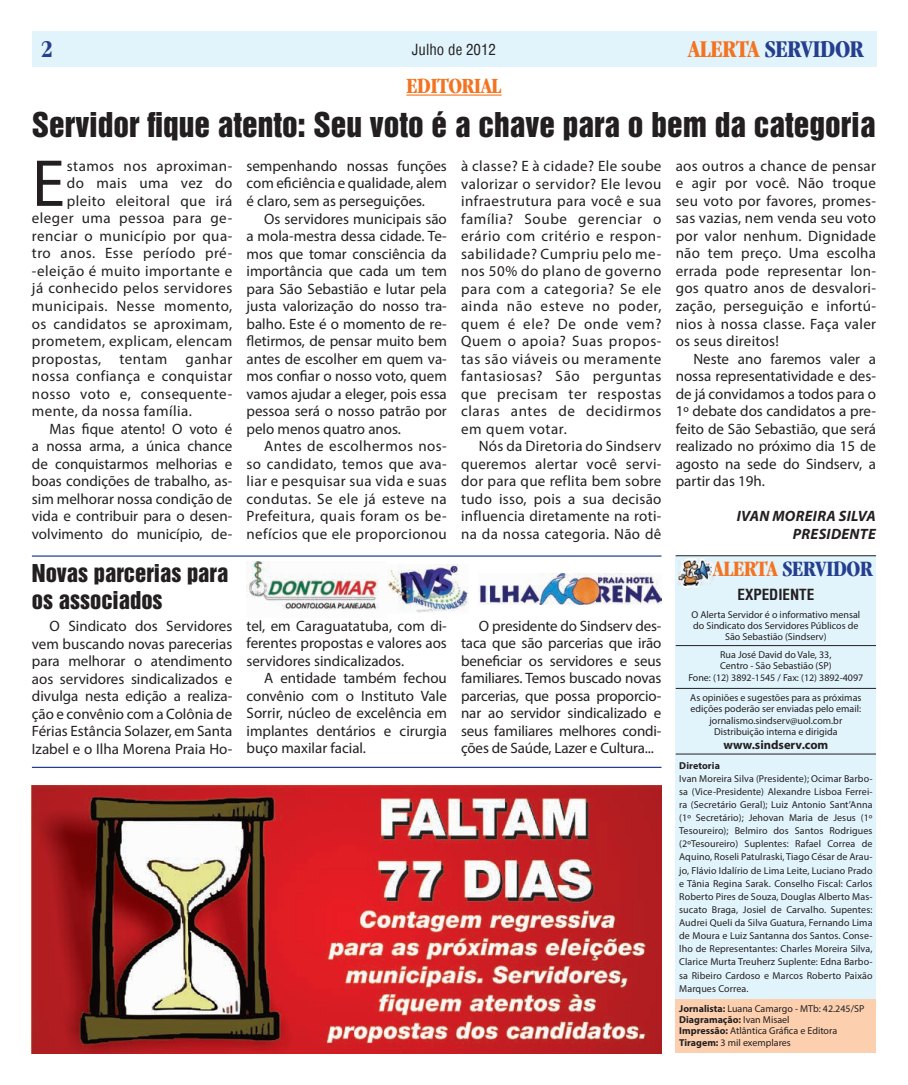
<style>
.page{position:relative;width:908px;height:1085px;background:#fff}
.page>*{position:absolute;margin:0;border:0;box-sizing:border-box;transform-origin:0 0}
.t1{font:66.88px "Myriad Pro";color:#231f20}
.t2{font:31.25px "Helvetica Inserat";color:#231f20}
.t3{font:700 condensed 25px "Garamond LT";letter-spacing:-.02em;color:#253f8e}
.t4{font:700 condensed 22.75px "Garamond LT";letter-spacing:-.02em;color:#253f8e}
.t5{font:22.5px/27px "Helvetica Inserat";color:#231f20}
.t6{font:700 condensed 22.5px "Garamond LT";letter-spacing:-.02em;color:#f47321}
.t7{font:15px/17.5px "Myriad Pro";letter-spacing:.015em;color:#231f20;text-align:justify}
.t8{font:italic 700 15px/17.5px "Myriad Pro";letter-spacing:.02em;color:#231f20;text-align:right}
.t9{font:condensed 15px "Helvetica";color:#231f20}
.t10{font:700 condensed 15px "Helvetica";color:#231f20}
.t11{font:700 12.5px "Myriad Pro";color:#231f20}
.t12{font:10px/13.1px "Myriad Pro";color:#231f20;text-align:center}
.t13{font:700 10px "Myriad Pro";letter-spacing:.01em;color:#231f20}
.s1{color:#f47321}
.s2{font-weight:700}
</style>
<div class="page">
<div style="left:32px;top:31px;width:843px;height:35px;background:#e1f4fc"></div>
<div style="left:675px;top:555px;width:200px;height:444px;background:#e1f4fc"></div>
<div style="left:675px;top:999px;width:200px;height:53px;background:#fcd0af"></div>
<hr style="left:675px;top:645px;width:200px;height:1px;background:#231f20">
<hr style="left:675px;top:555px;width:200px;height:1px;background:#231f20">
<hr style="left:675px;top:688px;width:200px;height:1px;background:#231f20">
<hr style="left:675px;top:753px;width:200px;height:1px;background:#231f20">
<hr style="left:32px;top:555px;width:629px;height:1px;background:#253f8e">
<hr style="left:32px;top:766px;width:629px;height:1px;background:#253f8e">
<hr style="left:406px;top:94px;width:95px;height:2px;background:#f47321">
<img style="left:683px;top:558px;width:22px;height:30px">
<img style="left:677px;top:560px;width:37px;height:26px">
<img style="left:711px;top:561px;width:3px;height:15px">
<img style="left:32px;top:785px;width:629px;height:267px">
<img style="left:387px;top:565px;width:81px;height:48px">
<img style="left:478px;top:574px;width:183px;height:30px">
<img style="left:246px;top:561px;width:133px;height:49px">
<h3 class="t3" style="left:41px;top:34px;width:14px">2</h3>
<p class="t9" style="left:411px;top:39px;width:86px">Julho de 2012</p>
<h3 class="t3" style="left:687px;top:35px;width:177px"><span class="s1">ALERTA</span> SERVIDOR</h3>
<h3 class="t6" style="left:406px;top:73px;width:97px">EDITORIAL</h3>
<h2 class="t2" style="left:32px;top:106px;width:844px">Servidor fique atento: Seu voto é a chave para o bem da categoria</h2>
<h1 class="t1" style="left:32px;top:142px;width:34px">E</h1>
<p class="t7" style="left:67px;top:157px;width:167px">stamos nos aproximan-</p>
<p class="t7" style="left:246px;top:157px;width:202px">sempenhando nossas funções com eficiência e qualidade, alem é claro, sem as perseguições.</p>
<p class="t7" style="left:246px;top:209px;width:202px;text-indent:18px">Os servidores municipais são a mola-mestra dessa cidade. Te&shy;mos que tomar consciência da importância que cada um tem para São Sebastião e lutar pela justa valorização do nosso tra&shy;balho. Este é o momento de re&shy;fletirmos, de pensar muito bem antes de escolher em quem va&shy;mos confiar o nosso voto, quem vamos ajudar a eleger, pois essa pessoa será o nosso patrão por pelo menos quatro anos.</p>
<p class="t7" style="left:246px;top:437px;width:202px;text-indent:18px">Antes de escolhermos nos&shy;so candidato, temos que ava&shy;liar e pesquisar sua vida e suas condutas. Se ele já esteve na Prefeitura, quais foram os be&shy;nefícios que ele proporcionou</p>
<p class="t7" style="left:675px;top:157px;width:202px">aos outros a chance de pensar e agir por você. Não troque seu voto por favores, promes&shy;sas vazias, nem venda seu voto por valor nenhum. Dignidade não tem preço. Uma escolha errada pode representar lon&shy;gos quatro anos de desvalori&shy;zação, perseguição e infortú&shy;nios à nossa classe. Faça valer os seus direitos!</p>
<p class="t7" style="left:675px;top:349px;width:202px;text-indent:18px">Neste ano faremos valer a nossa representatividade e des&shy;de já convidamos a todos para o 1º debate dos candidatos a pre&shy;feito de São Sebastião, que será realizado no próximo dia 15 de agosto na sede do Sindserv, a partir das 19h.</p>
<p class="t8" style="left:736px;top:507px;width:141px">IVAN MOREIRA SILVA<br>PRESIDENTE</p>
<h3 class="t4" style="left:712px;top:556px;width:162px"><span class="s1">ALERTA</span> SERVIDOR</h3>
<p class="t7" style="left:461px;top:157px;width:202px">à classe? E à cidade? Ele soube valorizar o servidor? Ele levou infraestrutura para você e sua família? Soube gerenciar o erário com critério e respon&shy;sabilidade? Cumpriu pelo me&shy;nos 50% do plano de governo para com a categoria? Se ele ainda não esteve no poder, quem é ele? De onde vem?<br>Quem o apoia? Suas propos&shy;tas são viáveis ou meramente fantasiosas? São perguntas que precisam ter respostas claras antes de decidirmos em quem votar.</p>
<p class="t7" style="left:461px;top:437px;width:202px;text-indent:18px">Nós da Diretoria do Sindserv queremos alertar você servi&shy;dor para que reflita bem sobre tudo isso, pois a sua decisão influencia diretamente na roti&shy;na da nossa categoria. Não dê</p>
<p class="t7" style="left:67px;top:174px;width:167px">do mais uma vez do</p>
<p class="t7" style="left:67px;top:192px;width:167px">pleito eleitoral que irá</p>
<p class="t7" style="left:32px;top:209px;width:202px">eleger uma pessoa para ge-</p>
<p class="t7" style="left:32px;top:227px;width:202px">renciar o município por qua-</p>
<p class="t7" style="left:32px;top:244px;width:202px">tro anos. Esse período pré-</p>
<p class="t7" style="left:32px;top:262px;width:202px">-eleição é muito importante e</p>
<p class="t7" style="left:32px;top:279px;width:202px">já conhecido pelos servidores</p>
<p class="t7" style="left:32px;top:297px;width:202px">municipais. Nesse momento,</p>
<p class="t7" style="left:32px;top:314px;width:202px">os candidatos se aproximam,</p>
<p class="t7" style="left:32px;top:332px;width:202px">prometem, explicam, elencam</p>
<p class="t7" style="left:32px;top:349px;width:202px">propostas, tentam ganhar</p>
<p class="t7" style="left:32px;top:367px;width:202px">nossa confiança e conquistar</p>
<p class="t7" style="left:32px;top:384px;width:202px">nosso voto e, consequente-</p>
<p class="t7" style="left:32px;top:402px;width:161px">mente, da nossa família.</p>
<p class="t7" style="left:50px;top:419px;width:184px">Mas fique atento! O voto é</p>
<p class="t7" style="left:32px;top:437px;width:202px">a nossa arma, a única chance</p>
<p class="t7" style="left:32px;top:454px;width:202px">de conquistarmos melhorias e</p>
<p class="t7" style="left:32px;top:472px;width:202px">boas condições de trabalho, as-</p>
<p class="t7" style="left:32px;top:489px;width:202px">sim melhorar nossa condição de</p>
<p class="t7" style="left:32px;top:507px;width:202px">vida e contribuir para o desen-</p>
<p class="t7" style="left:32px;top:524px;width:202px">volvimento do município, de-</p>
<h3 class="t5" style="left:32px;top:560px;width:198px">Novas parcerias para os associados</h3>
<p class="t10" style="left:737px;top:584px;width:78px">EXPEDIENTE</p>
<p class="t12" style="left:691px;top:608px;width:170px;line-height:11.2px">O Alerta Servidor é o informativo mensal do Sindicato dos Servidores Públicos de<br>São Sebastião (Sindserv)</p>
<p class="t12" style="left:688px;top:649px;width:176px;line-height:11.2px">Rua José David do Vale, 33,<br>Centro - São Sebastião (SP)<br>Fone: (12) 3892-1545 / Fax: (12) 3892-4097</p>
<p class="t12" style="left:690px;top:691px;width:172px;line-height:11.2px">As opiniões e sugestões para as próximas edições poderão ser enviadas pelo email: jornalismo.sindserv@uol.com.br Distribuição interna e dirigida</p>
<p class="t11" style="left:723px;top:736px;width:106px">www.sindserv.com</p>
<p class="t7" style="left:246px;top:616px;width:202px">tel, em Caraguatatuba, com di&shy;ferentes propostas e valores aos servidores sindicalizados.</p>
<p class="t7" style="left:246px;top:669px;width:202px;text-indent:18px">A entidade também fechou convênio com o Instituto Vale Sorrir, núcleo de excelência em implantes dentários e cirurgia buço maxilar facial.</p>
<p class="t7" style="left:461px;top:616px;width:202px;text-indent:18px">O presidente do Sindserv des&shy;taca que são parcerias que irão beneficiar os servidores e seus familiares. Temos buscado novas parcerias, que possa proporcio&shy;nar ao servidor sindicalizado e seus familiares melhores condi&shy;ções de Saúde, Lazer e Cultura...</p>
<p class="t7" style="left:32px;top:617px;width:202px;text-indent:18px">O Sindicato dos Servidores vem buscando novas parecerias para melhorar o atendimento aos servidores sindicalizados e divulga nesta edição a realiza&shy;ção e convênio com a Colônia de Férias Estância Solazer, em Santa Izabel e o Ilha Morena Praia Ho-</p>
<p class="t13" style="left:679px;top:758px;width:42px">Diretoria</p>
<p class="t12" style="left:679px;top:771px;width:195px;text-align:justify">Ivan Moreira Silva (Presidente); Ocimar Barbo&shy;sa (Vice-Presidente) Alexandre Lisboa Ferrei&shy;ra (Secretário Geral); Luiz Antonio Sant’Anna (1º Secretário); Jehovan Maria de Jesus (1º Tesoureiro); Belmiro dos Santos Rodrigues (2ºTesoureiro) Suplentes: Rafael Correa de Aquino, Roseli Patulraski, Tiago César de Arau&shy;jo, Flávio Idalírio de Lima Leite, Luciano Prado e Tânia Regina Sarak. Conselho Fiscal: Carlos Roberto Pires de Souza, Douglas Alberto Mas&shy;sucato Braga, Josiel de Carvalho. Supentes:<br>Audrei Queli da Silva Guatura, Fernando Lima de Moura e Luiz Santanna dos Santos. Conse&shy;lho de Representantes: Charles Moreira Silva, Clarice Murta Treuherz Suplente: Edna Barbo&shy;sa Ribeiro Cardoso e Marcos Roberto Paixão Marques Correa.</p>
<p class="t12" style="left:679px;top:1002px;width:187px;line-height:11.2px;text-align:left"><span class="s2">Jornalista:</span> Luana Camargo - MTb: 42.245/SP <span class="s2">Diagramação:</span> Ivan Misael<br><span class="s2">Impressão:</span> Atlântica Gráfica e Editora <span class="s2">Tiragem:</span> 3 mil exemplares</p>
</div>
